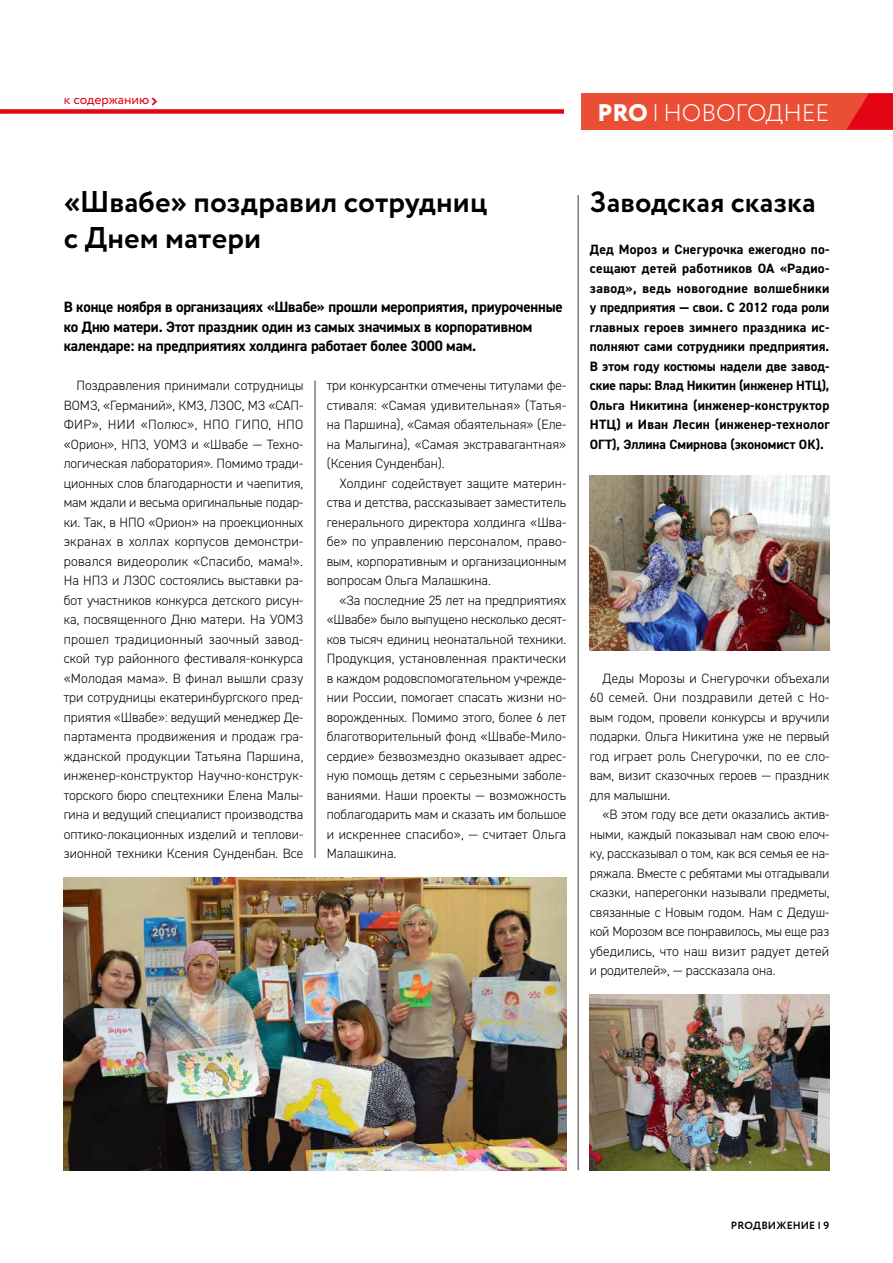
<style>
.page{position:relative;width:893px;height:1263px;background:#fff}
.page>*{position:absolute;margin:0;border:0;box-sizing:border-box;transform-origin:0 0}
.t1{font:700 30px/36px "Circe";color:#000}
.t2{font:700 29.25px "Circe";color:#000}
.t3{font:300 24px "Circe";color:#fff}
.t4{font:700 15px/19.5px "DIN2014";letter-spacing:-.01em;color:#000}
.t5{font:300 13.5px/19.5px "DIN2014";color:#000;text-align:justify}
.t6{font:700 13.5px/19.5px "DIN2014";color:#000;text-align:justify}
.t7{font:13.5px "Circe";color:#e30513}
.t8{font:700 10.5px "Circe";letter-spacing:.01em;color:#000}
.s1{font-weight:800}
</style>
<div class="page">
<hr style="left:578px;top:195px;width:1px;height:975px;background:#3c3c3b">
<hr style="left:315px;top:380px;width:1px;height:478px;background:#3c3c3b">
<img style="left:64px;top:878px;width:502px;height:292px">
<img style="left:590px;top:995px;width:239px;height:175px">
<img style="left:590px;top:475px;width:239px;height:176px">
<div style="left:581px;top:93px;width:312px;height:37px;background:#ea4f35"></div>
<div style="left:0;top:109px;width:564px;height:5px;background:#e30513"></div>
<svg style="left:846px;top:93px;width:47px;height:37px"></svg>
<p class="t7" style="left:64px;top:90px;width:87px">к содержанию</p>
<h3 class="t3" style="left:598px;top:97px;width:233px"><span class="s1">PRO</span> | НОВОГОДНЕЕ</h3>
<h1 class="t1" style="left:64px;top:185px;width:425px">«Швабе» поздравил сотрудниц с Днем матери</h1>
<p class="t4" style="left:64px;top:297px;width:500px">В конце ноября в организациях «Швабе» прошли мероприятия, приуроченные ко Дню матери. Этот праздник один из самых значимых в корпоративном календаре: на предприятиях холдинга работает более 3000 мам.</p>
<p class="t5" style="left:64px;top:376px;width:241px;text-indent:13px">Поздравления принимали сотрудницы ВОМЗ, «Германий», КМЗ, ЛЗОС, МЗ «САП‑ ФИР», НИИ «Полюс», НПО ГИПО, НПО «Орион», НПЗ, УОМЗ и «Швабе — Техно‑ логическая лаборатория». Помимо тради‑ ционных слов благодарности и чаепития, мам ждали и весьма оригинальные подар‑ ки. Так, в НПО «Орион» на проекционных экранах в холлах корпусов демонстри‑ ровался видеоролик «Спасибо, мама!».<br>На НПЗ и ЛЗОС состоялись выставки ра‑ бот участников конкурса детского рисун‑ ка, посвященного Дню матери. На УОМЗ прошел традиционный заочный завод‑ ской тур районного фестиваля-конкурса «Молодая мама». В финал вышли сразу три сотрудницы екатеринбургского пред‑ приятия «Швабе»: ведущий менеджер Де‑ партамента продвижения и продаж гра‑ жданской продукции Татьяна Паршина, инженер-конструктор Научно-конструк‑ торского бюро спецтехники Елена Малы‑ гина и ведущий специалист производства оптико-локационных изделий и теплови‑ зионной техники Ксения Сунденбан. Все</p>
<p class="t5" style="left:327px;top:376px;width:241px">три конкурсантки отмечены титулами фе‑ стиваля: «Самая удивительная» (Татья‑ на Паршина), «Самая обаятельная» (Еле‑ на Малыгина), «Самая экстравагантная» (Ксения Сунденбан).</p>
<p class="t5" style="left:327px;top:473px;width:241px;text-indent:13px">Холдинг содействует защите материн‑ ства и детства, рассказывает заместитель генерального директора холдинга «Шва‑ бе» по управлению персоналом, право‑ вым, корпоративным и организационным вопросам Ольга Малашкина.</p>
<p class="t5" style="left:327px;top:590px;width:241px;text-indent:13px">«За последние 25 лет на предприятиях «Швабе» было выпущено несколько десят‑ ков тысяч единиц неонатальной техники.<br>Продукция, установленная практически в каждом родовспомогательном учрежде‑ нии России, помогает спасать жизни но‑ ворожденных. Помимо этого, более 6 лет благотворительный фонд «Швабе-Мило‑ сердие» безвозмездно оказывает адрес‑ ную помощь детям с серьезными заболе‑ ваниями. Наши проекты — возможность поблагодарить мам и сказать им большое и искреннее спасибо», — считает Ольга Малашкина.</p>
<h2 class="t2" style="left:590px;top:182px;width:227px">Заводская сказка</h2>
<p class="t6" style="left:590px;top:239px;width:241px">Дед Мороз и Снегурочка ежегодно по&shy;сещают детей работников ОА «Радио&shy;завод», ведь новогодние волшебники у предприятия — свои. С 2012 года роли главных героев зимнего праздника ис&shy;полняют сами сотрудники предприятия.<br>В этом году костюмы надели две завод&shy;ские пары: Влад Никитин (инженер НТЦ), Ольга Никитина (инженер-конструктор НТЦ) и Иван Лесин (инженер-технолог ОГТ), Эллина Смирнова (экономист ОК).</p>
<p class="t5" style="left:590px;top:668px;width:241px;text-indent:13px">Деды Морозы и Снегурочки объехали 60 семей. Они поздравили детей с Но‑ вым годом, провели конкурсы и вручили подарки. Ольга Никитина уже не первый год играет роль Снегурочки, по ее сло‑ вам, визит сказочных героев — праздник для малышни.</p>
<p class="t5" style="left:590px;top:805px;width:241px;text-indent:13px">«В этом году все дети оказались актив‑ ными, каждый показывал нам свою елоч‑ ку, рассказывал о том, как вся семья ее на‑ ряжала. Вместе с ребятами мы отгадывали сказки, наперегонки называли предметы, связанные с Новым годом. Нам с Дедуш‑ кой Морозом все понравилось, мы еще раз убедились, что наш визит радует детей и родителей», — рассказала она.</p>
<p class="t8" style="left:731px;top:1218px;width:100px">PROДВИЖЕНИЕ | 9</p>
</div>
